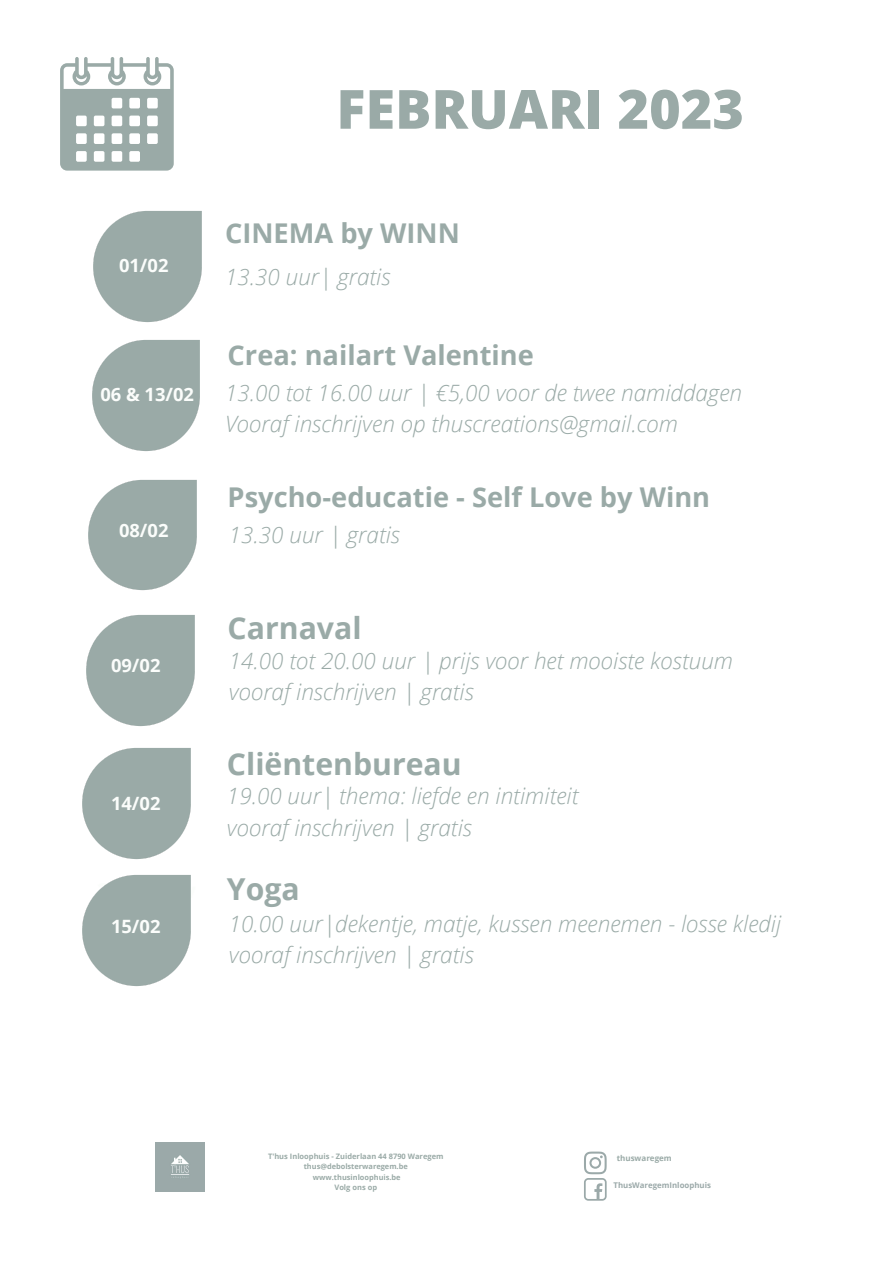
<style>
.page{position:relative;width:893px;height:1263px;background:#fff}
.page>*{position:absolute;margin:0;border:0;box-sizing:border-box;transform-origin:0 0}
.t1{font:800 54px "Open Sans";color:#9aaaa7}
.t2{font:700 30.22px "Open Sans";color:#9aaaa7}
.t3{font:700 27.22px "Open Sans";color:#9aaaa7}
.t4{font:italic 300 22.5px/31.5px "Open Sans";color:#9aaaa7}
.t5{font:700 18.38px "Open Sans";color:#fbfdfb}
.t6{font:700 8.02px "Open Sans";color:#9aaaa7}
.t7{font:700 7.88px "Open Sans";color:#9ba9a9}
.t8{font:700 7.5px "Open Sans";color:#9aaaa7}
.t9{font:700 7.43px/10.4px "Open Sans";color:#9aaaa7;text-align:center}
</style>
<div class="page">
<svg style="left:60px;top:57px;width:114px;height:114px"></svg>
<img style="left:93px;top:211px;width:109px;height:112px">
<img style="left:86px;top:615px;width:109px;height:112px">
<img style="left:92px;top:340px;width:108px;height:111px">
<img style="left:156px;top:1143px;width:49px;height:49px">
<svg style="left:584px;top:1151px;width:22px;height:50px"></svg>
<img style="left:88px;top:479px;width:109px;height:112px">
<img style="left:82px;top:748px;width:109px;height:112px">
<img style="left:82px;top:875px;width:109px;height:112px">
<h1 class="t1" style="left:336px;top:71px;width:409px">FEBRUARI 2023</h1>
<p class="t5" style="left:119px;top:253px;width:51px">01/02</p>
<p class="t5" style="left:100px;top:381px;width:95px">06 &amp; 13/02</p>
<p class="t5" style="left:119px;top:517px;width:51px">08/02</p>
<p class="t5" style="left:111px;top:652px;width:51px">09/02</p>
<p class="t5" style="left:111px;top:791px;width:51px">14/02</p>
<p class="t5" style="left:111px;top:913px;width:51px">15/02</p>
<p class="t3" style="left:225px;top:214px;width:236px">CINEMA by WINN</p>
<p class="t4" style="left:225px;top:260px;width:167px">13.30 uur| gratis</p>
<p class="t3" style="left:228px;top:336px;width:308px">Crea: nailart Valentine</p>
<p class="t4" style="left:225px;top:376px;width:518px">13.00 tot 16.00 uur | €5,00 voor de twee namiddagen<br>Vooraf inschrijven op thuscreations@gmail.com</p>
<p class="t3" style="left:228px;top:478px;width:484px">Psycho-educatie - Self Love by Winn</p>
<p class="t4" style="left:229px;top:519px;width:173px">13.30 uur | gratis</p>
<h2 class="t2" style="left:228px;top:607px;width:135px">Carnaval</h2>
<p class="t4" style="left:229px;top:644px;width:506px">14.00 tot 20.00 uur | prijs voor het mooiste kostuum vooraf inschrijven | gratis</p>
<h2 class="t2" style="left:227px;top:743px;width:236px">Cliëntenbureau</h2>
<p class="t4" style="left:227px;top:780px;width:353px">19.00 uur| thema: liefde en intimiteit vooraf inschrijven | gratis</p>
<h2 class="t2" style="left:227px;top:868px;width:74px">Yoga</h2>
<p class="t4" style="left:229px;top:907px;width:554px">10.00 uur|dekentje, matje, kussen meenemen - losse kledij vooraf inschrijven | gratis</p>
<p class="t8" style="left:268px;top:1151px;width:177px">T'hus Inloophuis - Zuiderlaan 44 8790 Waregem</p>
<p class="t9" style="left:304px;top:1161px;width:106px">thus@debolsterwaregem.be www.thusinloophuis.be</p>
<p class="t8" style="left:334px;top:1182px;width:44px">Volg ons op</p>
<p class="t7" style="left:613px;top:1180px;width:99px">ThusWaregemInloophuis</p>
<p class="t6" style="left:616px;top:1152px;width:57px">thuswaregem</p>
</div>
